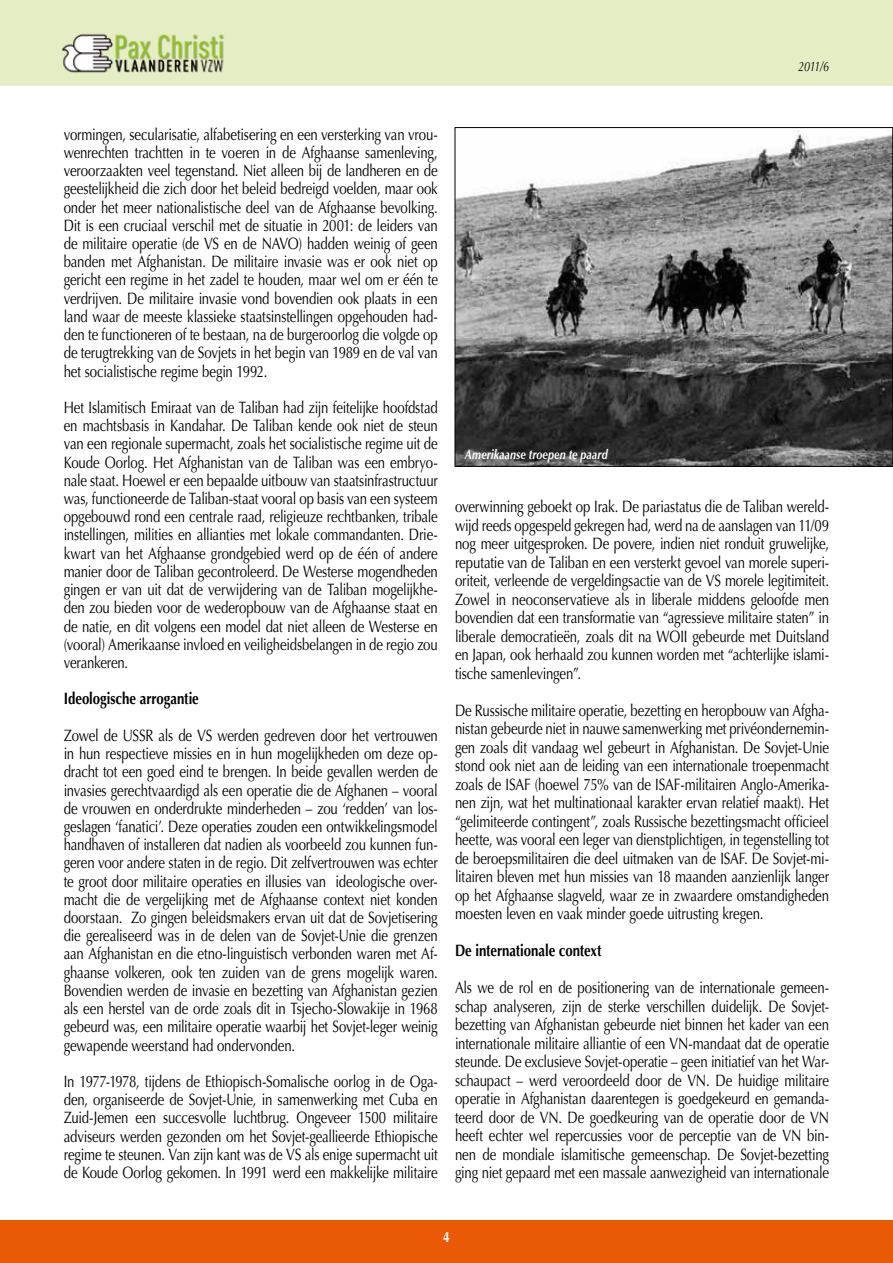
<style>
.page{position:relative;width:893px;height:1263px;background:#fff}
.page>*{position:absolute;margin:0;border:0;box-sizing:border-box;transform-origin:0 0}
.t1{font:16.5px/18.1px "Optima LT Std";letter-spacing:-.015em;color:#000;text-align:justify;scale:.8 1}
.t2{font:700 16.5px "Optima LT Std";letter-spacing:-.005em;color:#000;scale:.8 1}
.t3{font:700 15px "Optima LT Std";color:#fff;scale:.8 1}
.t4{font:italic 700 13.5px "Optima LT Std";letter-spacing:.005em;color:#fff;scale:.8 1}
.t5{font:italic 13.5px "Optima LT Std";color:#000;scale:.8 1}
</style>
<div class="page">
<div style="left:0;top:0;width:893px;height:85px;background:#e4edc4"></div>
<div style="left:0;top:1220px;width:893px;height:43px;background:#ea5a06"></div>
<img style="left:457px;top:130px;width:434px;height:335px">
<svg style="left:892px;top:127px;width:1px;height:278px"></svg>
<p class="t5" style="left:798px;top:58px;width:40px">2011/6</p>
<p class="t1" style="left:64px;top:125px;width:469px">vormingen, secularisatie, alfabetisering en een versterking van vrou&shy;wenrechten trachtten in te voeren in de Afghaanse samenleving, veroorzaakten veel tegenstand. Niet alleen bij de landheren en de geestelijkheid die zich door het beleid bedreigd voelden, maar ook onder het meer nationalistische deel van de Afghaanse bevolking.<br>Dit is een cruciaal verschil met de situatie in 2001: de leiders van de militaire operatie (de VS en de NAVO) hadden weinig of geen banden met Afghanistan. De militaire invasie was er ook niet op gericht een regime in het zadel te houden, maar wel om er één te verdrijven. De militaire invasie vond bovendien ook plaats in een land waar de meeste klassieke staatsinstellingen opgehouden had&shy;den te functioneren of te bestaan, na de burgeroorlog die volgde op de terugtrekking van de Sovjets in het begin van 1989 en de val van het socialistische regime begin 1992.</p>
<p class="t1" style="left:64px;top:398px;width:469px">Het Islamitisch Emiraat van de Taliban had zijn feitelijke hoofdstad en machtsbasis in Kandahar. De Taliban kende ook niet de steun van een regionale supermacht, zoals het socialistische regime uit de Koude Oorlog. Het Afghanistan van de Taliban was een embryo&shy;nale staat. Hoewel er een bepaalde uitbouw van staatsinfrastructuur was, functioneerde de Taliban-staat vooral op basis van een systeem opgebouwd rond een centrale raad, religieuze rechtbanken, tribale instellingen, milities en allianties met lokale commandanten. Drie&shy;kwart van het Afghaanse grondgebied werd op de één of andere manier door de Taliban gecontroleerd. De Westerse mogendheden gingen er van uit dat de verwijdering van de Taliban mogelijkhe&shy;den zou bieden voor de wederopbouw van de Afghaanse staat en de natie, en dit volgens een model dat niet alleen de Westerse en (vooral) Amerikaanse invloed en veiligheidsbelangen in de regio zou verankeren.</p>
<p class="t2" style="left:64px;top:689px;width:170px">Ideologische arrogantie</p>
<p class="t1" style="left:64px;top:726px;width:469px">Zowel de USSR als de VS werden gedreven door het vertrouwen in hun respectieve missies en in hun mogelijkheden om deze op&shy;dracht tot een goed eind te brengen. In beide gevallen werden de invasies gerechtvaardigd als een operatie die de Afghanen – vooral de vrouwen en onderdrukte minderheden – zou ‘redden’ van los&shy;geslagen ‘fanatici’. Deze operaties zouden een ontwikkelingsmodel handhaven of installeren dat nadien als voorbeeld zou kunnen fun&shy;geren voor andere staten in de regio. Dit zelfvertrouwen was echter te groot door militaire operaties en illusies van ideologische over&shy;macht die de vergelijking met de Afghaanse context niet konden doorstaan. Zo gingen beleidsmakers ervan uit dat de Sovjetisering die gerealiseerd was in de delen van de Sovjet-Unie die grenzen aan Afghanistan en die etno-linguistisch verbonden waren met Af&shy;ghaanse volkeren, ook ten zuiden van de grens mogelijk waren.<br>Bovendien werden de invasie en bezetting van Afghanistan gezien als een herstel van de orde zoals dit in Tsjecho-Slowakije in 1968 gebeurd was, een militaire operatie waarbij het Sovjet-leger weinig gewapende weerstand had ondervonden.</p>
<p class="t1" style="left:64px;top:1072px;width:469px">In 1977-1978, tijdens de Ethiopisch-Somalische oorlog in de Oga&shy;den, organiseerde de Sovjet-Unie, in samenwerking met Cuba en Zuid-Jemen een succesvolle luchtbrug. Ongeveer 1500 militaire adviseurs werden gezonden om het Sovjet-geallieerde Ethiopische regime te steunen. Van zijn kant was de VS als enige supermacht uit de Koude Oorlog gekomen. In 1991 werd een makkelijke militaire</p>
<p class="t4" style="left:465px;top:446px;width:180px">Amerikaanse troepen te paard</p>
<p class="t1" style="left:455px;top:498px;width:469px">overwinning geboekt op Irak. De pariastatus die de Taliban wereld&shy;wijd reeds opgespeld gekregen had, werd na de aanslagen van 11/09 nog meer uitgesproken. De povere, indien niet ronduit gruwelijke, reputatie van de Taliban en een versterkt gevoel van morele superi&shy;oriteit, verleende de vergeldingsactie van de VS morele legitimiteit.<br>Zowel in neoconservatieve als in liberale middens geloofde men bovendien dat een transformatie van “agressieve militaire staten” in liberale democratieën, zoals dit na WOII gebeurde met Duitsland en Japan, ook herhaald zou kunnen worden met “achterlijke islami&shy;tische samenlevingen”.</p>
<p class="t1" style="left:455px;top:701px;width:469px">De Russische militaire operatie, bezetting en heropbouw van Afgha&shy;nistan gebeurde niet in nauwe samenwerking met privéondernemin&shy;gen zoals dit vandaag wel gebeurt in Afghanistan. De Sovjet-Unie stond ook niet aan de leiding van een internationale troepenmacht zoals de ISAF (hoewel 75% van de ISAF-militairen Anglo-Amerika&shy;nen zijn, wat het multinationaal karakter ervan relatief maakt). Het “gelimiteerde contingent”, zoals Russische bezettingsmacht officieel heette, was vooral een leger van dienstplichtigen, in tegenstelling tot de beroepsmilitairen die deel uitmaken van de ISAF. De Sovjet-mi&shy;litairen bleven met hun missies van 18 maanden aanzienlijk langer op het Afghaanse slagveld, waar ze in zwaardere omstandigheden moesten leven en vaak minder goede uitrusting kregen.</p>
<p class="t2" style="left:455px;top:941px;width:185px">De internationale context</p>
<p class="t1" style="left:455px;top:979px;width:469px">Als we de rol en de positionering van de internationale gemeen&shy;schap analyseren, zijn de sterke verschillen duidelijk. De Sovjet&shy;bezetting van Afghanistan gebeurde niet binnen het kader van een internationale militaire alliantie of een VN-mandaat dat de operatie steunde. De exclusieve Sovjet-operatie – geen initiatief van het War&shy;schaupact – werd veroordeeld door de VN. De huidige militaire operatie in Afghanistan daarentegen is goedgekeurd en gemanda&shy;teerd door de VN. De goedkeuring van de operatie door de VN heeft echter wel repercussies voor de perceptie van de VN bin&shy;nen de mondiale islamitische gemeenschap. De Sovjet-bezetting ging niet gepaard met een massale aanwezigheid van internationale</p>
<p class="t3" style="left:443px;top:1228px;width:10px">4</p>
</div>
